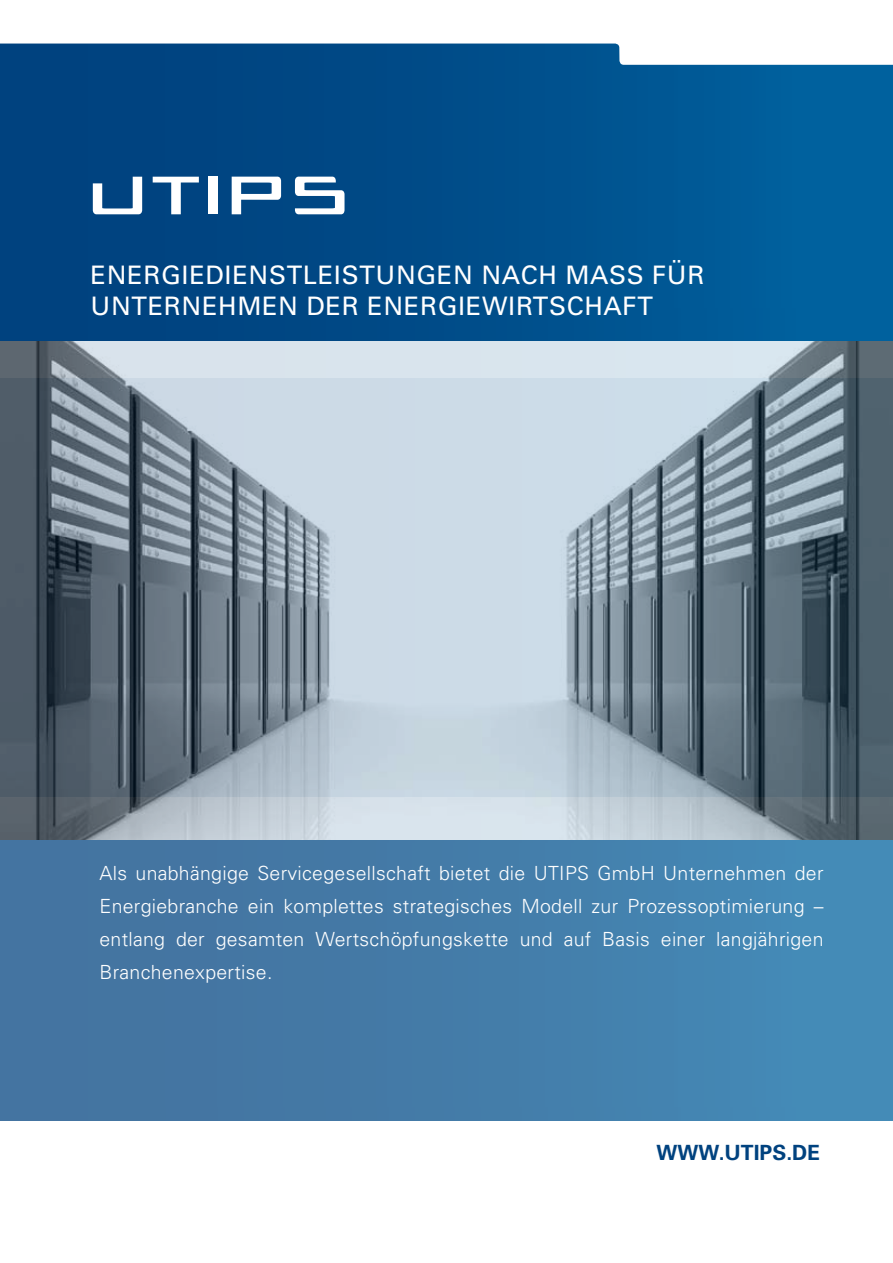
<style>
.page{position:relative;width:893px;height:1263px;background:#fff}
.page>*{position:absolute;margin:0;border:0;box-sizing:border-box;transform-origin:0 0}
.t1{font:25.5px/31.5px "Univers";letter-spacing:.025em;color:#fff}
.t2{font:700 21px "Univers";color:#00427f}
.t3{font:300 19.5px/33px "Univers";letter-spacing:.015em;color:#fff;text-align:justify}
</style>
<div class="page">
<div style="left:0;top:283px;width:893px;height:837px;background:linear-gradient(to right,#003d79,#00609d)"></div>
<svg style="left:0;top:44px;width:893px;height:264px;background:#06528e"></svg>
<div style="left:0;top:796px;width:893px;height:331px;background:linear-gradient(to right,#47729e,#478cb8)"></div>
<svg style="left:93px;top:177px;width:49px;height:37px"></svg>
<svg style="left:153px;top:177px;width:46px;height:37px"></svg>
<div style="left:208px;top:177px;width:10px;height:37px;background:#fff"></div>
<svg style="left:232px;top:177px;width:49px;height:37px"></svg>
<svg style="left:295px;top:177px;width:50px;height:37px"></svg>
<img style="left:0;top:341px;width:893px;height:498px">
<h1 class="t1" style="left:91px;top:258px;width:615px">ENERGIEDIENSTLEISTUNGEN NACH MASS FÜR<br>UNTERNEHMEN DER ENERGIEWIRTSCHAFT</h1>
<p class="t3" style="left:99px;top:856px;width:726px">Als unabhängige Servicegesellschaft bietet die UTIPS GmbH Unternehmen der Energiebranche ein komplettes strategisches Modell zur Prozessoptimierung – entlang der gesamten Wertschöpfungskette und auf Basis einer langjährigen Branchenexpertise.</p>
<p class="t2" style="left:656px;top:1139px;width:165px">WWW.UTIPS.DE</p>
</div>
